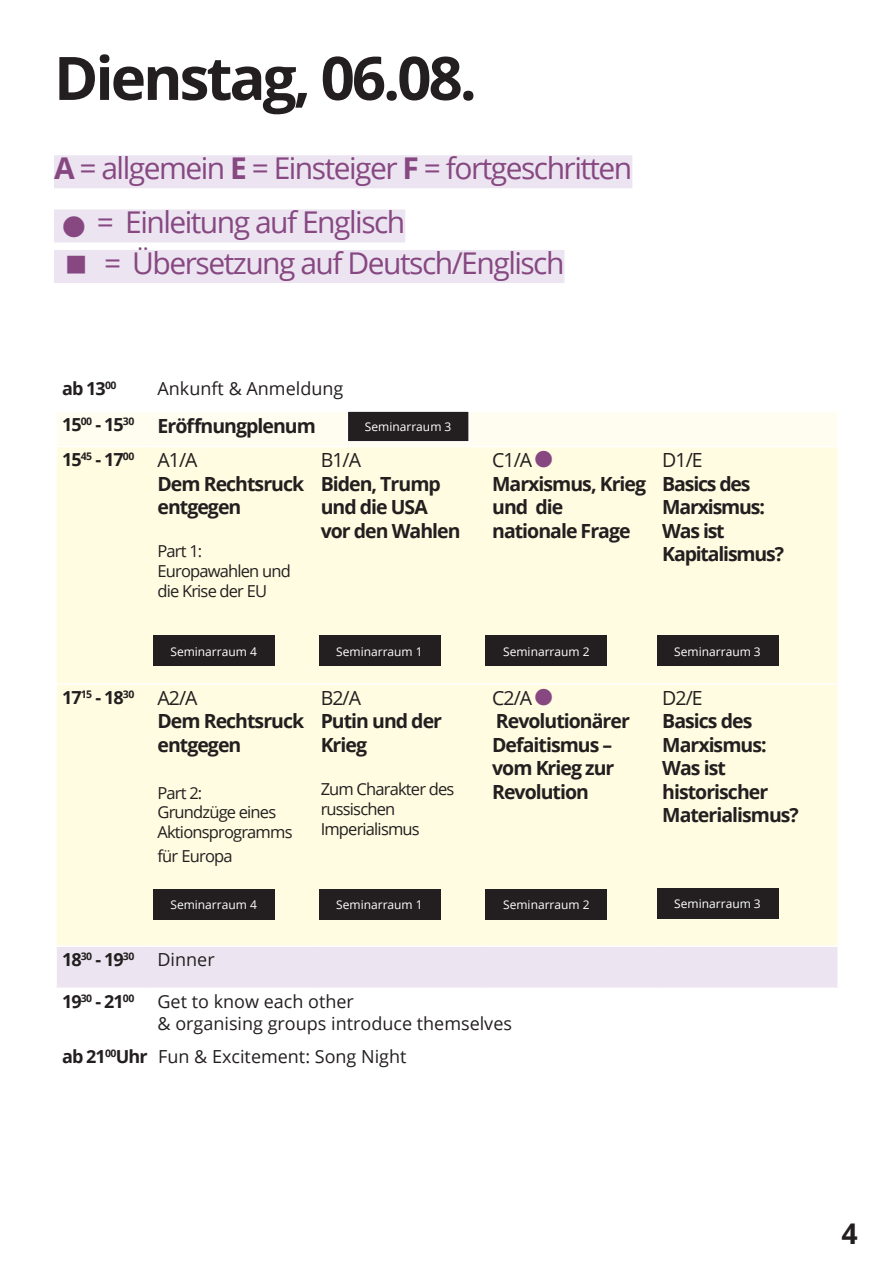
<style>
.page{position:relative;width:893px;height:1263px;background:#fff}
.page>*{position:absolute;margin:0;border:0;box-sizing:border-box;transform-origin:0 0}
.Absatzformat_1{font:700 60px "Open Sans";letter-spacing:-.05em;color:#231f20}
.Workshopname{font:30px "Open Sans";letter-spacing:-.05em;color:#874882}
.t1{font:700 28.5px "Open Sans";color:#231f20}
.Workshopname-2{font:700 19.5px/23.4px "Open Sans";letter-spacing:-.05em;color:#231f20}
.Fließ{font:18px/21.6px "Open Sans";color:#231f20}
.Uhrzeit{font:700 18px "Open Sans";letter-spacing:-.05em;color:#231f20}
.Uhrzeit-2{font:18px "Open Sans";color:#231f20}
.Workshopname-3{font:16.5px/19.8px "Open Sans";letter-spacing:-.05em;color:#231f20}
.Workshopname-4{font:12px "Open Sans";color:#fff}
.s1{font-weight:700}
.s2{font-weight:400}
</style>
<div class="page">
<div style="left:54px;top:155px;width:578px;height:33px;background:#ece5f1"></div>
<div style="left:54px;top:209px;width:351px;height:33px;background:#ece5f1"></div>
<div style="left:54px;top:250px;width:510px;height:33px;background:#ece5f1"></div>
<div style="left:57px;top:412px;width:780px;height:34px;background:#fffdf0"></div>
<div style="left:57px;top:447px;width:780px;height:498px;background:#fffce1"></div>
<div style="left:57px;top:947px;width:780px;height:40px;background:#ece5f1"></div>
<hr style="left:55px;top:683px;width:97px;height:2px;background:#fff">
<hr style="left:152px;top:683px;width:163px;height:2px;background:#fff">
<hr style="left:315px;top:683px;width:171px;height:2px;background:#fff">
<hr style="left:486px;top:683px;width:170px;height:2px;background:#fff">
<hr style="left:656px;top:683px;width:183px;height:2px;background:#fff">
<div style="left:153px;top:636px;width:122px;height:30px;background:#231f20"></div>
<div style="left:319px;top:636px;width:121px;height:30px;background:#231f20"></div>
<div style="left:485px;top:636px;width:122px;height:30px;background:#231f20"></div>
<div style="left:657px;top:636px;width:121px;height:30px;background:#231f20"></div>
<div style="left:347px;top:411px;width:122px;height:31px;background:#231f20"></div>
<div style="left:347px;top:410px;width:123px;height:33px;border:2px solid #fff"></div>
<div style="left:153px;top:889px;width:122px;height:31px;background:#231f20"></div>
<div style="left:319px;top:889px;width:121px;height:31px;background:#231f20"></div>
<div style="left:485px;top:889px;width:122px;height:31px;background:#231f20"></div>
<div style="left:657px;top:888px;width:121px;height:31px;background:#231f20"></div>
<p class="Absatzformat_1" style="left:54px;top:36px;width:424px">Dienstag, 06.08.</p>
<p class="Workshopname" style="left:54px;top:148px;width:580px"><span class="s1">A</span> = allgemein <span class="s1">E</span> = Einsteiger <span class="s1">F</span> = fortgeschritten</p>
<p class="Workshopname" style="left:63px;top:202px;width:343px">■ = Einleitung auf Englisch</p>
<p class="Workshopname" style="left:104px;top:242px;width:462px">= Übersetzung auf Deutsch/Englisch</p>
<p class="Uhrzeit" style="left:62px;top:375px;width:56px">ab 13<sup>00</sup></p>
<p class="Fließ" style="left:158px;top:377px;width:187px">Ankunft &amp; Anmeldung</p>
<p class="Uhrzeit" style="left:62px;top:412px;width:74px">15<sup>00</sup> - 15<sup>30</sup></p>
<p class="Workshopname-2" style="left:158px;top:413px;width:160px">Eröffnungplenum</p>
<p class="Uhrzeit" style="left:62px;top:447px;width:74px">15<sup>45</sup> - 17<sup>00</sup></p>
<p class="Workshopname-2" style="left:158px;top:448px;width:148px"><span class="s2">A1/A<br></span>Dem Rechtsruck entgegen</p>
<p class="Workshopname-3" style="left:158px;top:541px;width:135px">Part 1:<br>Europawahlen und die Krise der EU</p>
<p class="Workshopname-4" style="left:365px;top:418px;width:88px">Seminarraum 3</p>
<p class="Workshopname-2" style="left:321px;top:448px;width:141px"><span class="s2">B1/A<br></span>Biden, Trump und die USA vor den Wahlen</p>
<p class="Workshopname-2" style="left:492px;top:448px;width:155px"><span class="s2">C1/A</span> <sup>■<br></sup>Marxismus, Krieg und die nationale Frage</p>
<p class="Workshopname-2" style="left:662px;top:448px;width:123px"><span class="s2">D1/E<br></span>Basics des<br>Marxismus:<br>Was ist<br>Kapitalismus?</p>
<p class="Workshopname-4" style="left:170px;top:643px;width:88px">Seminarraum 4</p>
<p class="Workshopname-4" style="left:336px;top:643px;width:88px">Seminarraum 1</p>
<p class="Workshopname-4" style="left:503px;top:643px;width:88px">Seminarraum 2</p>
<p class="Workshopname-4" style="left:674px;top:643px;width:88px">Seminarraum 3</p>
<p class="Uhrzeit" style="left:62px;top:685px;width:74px">17<sup>15</sup> - 18<sup>30</sup></p>
<p class="Workshopname-2" style="left:158px;top:686px;width:148px"><span class="s2">A2/A<br></span>Dem Rechtsruck entgegen</p>
<p class="Workshopname-3" style="left:158px;top:782px;width:137px">Part 2:<br>Grundzüge eines<br>Aktionsprogramms</p>
<p class="Workshopname-3" style="left:158px;top:845px;width:77px">für Europa</p>
<p class="Workshopname-2" style="left:321px;top:686px;width:123px"><span class="s2">B2/A<br></span>Putin und der<br>Krieg</p>
<p class="Workshopname-3" style="left:321px;top:779px;width:135px">Zum Charakter des russischen<br>Imperialismus</p>
<p class="Workshopname-2" style="left:492px;top:686px;width:139px"><span class="s2">C2/A</span> <sup>■<br></sup>Revolutionärer<br>Defaitismus – vom Krieg zur<br>Revolution</p>
<p class="Workshopname-2" style="left:662px;top:686px;width:138px"><span class="s2">D2/E<br></span>Basics des<br>Marxismus:<br>Was ist historischer<br>Materialismus?</p>
<p class="Workshopname-4" style="left:170px;top:896px;width:88px">Seminarraum 4</p>
<p class="Workshopname-4" style="left:336px;top:896px;width:88px">Seminarraum 1</p>
<p class="Workshopname-4" style="left:503px;top:896px;width:88px">Seminarraum 2</p>
<p class="Workshopname-4" style="left:674px;top:895px;width:88px">Seminarraum 3</p>
<p class="Uhrzeit" style="left:62px;top:947px;width:74px">18<sup>30</sup> - 19<sup>30</sup></p>
<p class="Fließ" style="left:158px;top:948px;width:59px">Dinner</p>
<p class="Uhrzeit" style="left:62px;top:989px;width:74px">19<sup>30</sup> - 21<sup>00</sup></p>
<p class="Fließ" style="left:158px;top:990px;width:356px">Get to know each other<br>&amp; organising groups introduce themselves</p>
<p class="Uhrzeit-2" style="left:62px;top:1044px;width:346px"><span class="s1">ab 21</span><sup>00</sup><span class="s1">Uhr</span> Fun &amp; Excitement: Song Night</p>
<h3 class="t1" style="left:841px;top:1213px;width:18px">4</h3>
</div>
